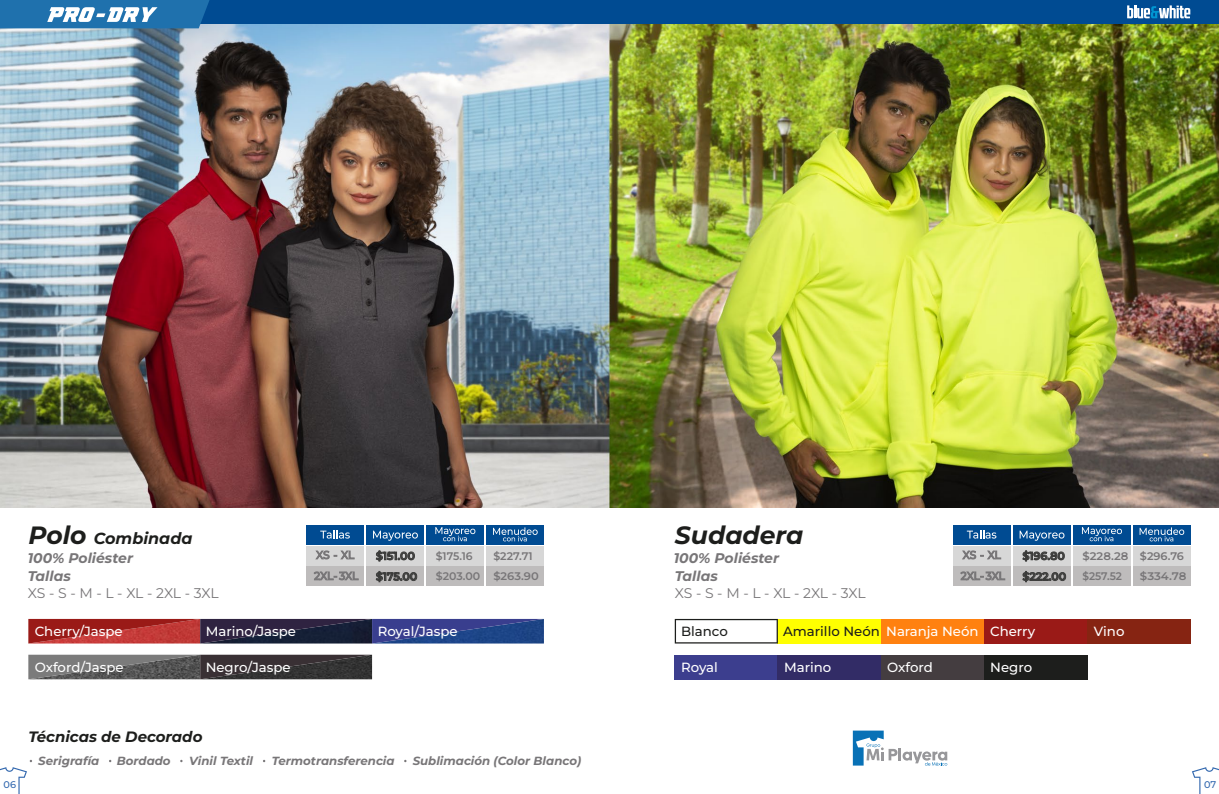
<style>
.page{position:relative;width:1219px;height:794px;background:#fff}
.page>*{position:absolute;margin:0;border:0;box-sizing:border-box;transform-origin:0 0}
.t1{font:italic 700 25px "Montserrat";color:#1d1e1c}
.t2{font:italic 700 16px "Montserrat";color:#1d1e1c}
.t3{font:italic 700 15px "Montserrat";color:#1d1e1c}
.t4{font:italic 700 14px "Montserrat";color:#787678}
.t5{font:14px "Montserrat";letter-spacing:-.02em;color:#787678}
.t6{font:500 13.3px "Montserrat";color:#fff}
.t7{font:500 13.3px "Montserrat";color:#1d1e1c}
.t8{font:italic 700 11.8px "Montserrat";color:#787678}
.t9{font:600 11px/20.7px "Montserrat";color:#787678}
.t10{font:600 11px/20.7px "Montserrat";color:#3c3c3b}
.t11{font:600 11px/20.7px "Montserrat";color:#787678;scale:1.06 1}
.t12{font:500 9.7px "Montserrat";color:#3167ae}
.s1{font-size:25px}
.s2{color:#1d1e1c}
</style>
<div class="page">
<img style="left:0;top:23px;width:1219px;height:484px">
<div style="left:874px;top:619px;width:116px;height:24px;background:#ff8110"></div>
<svg style="left:28px;top:619px;width:516px;height:24px;background:#553050"></svg>
<div style="left:778px;top:619px;width:103px;height:24px;background:#ff0"></div>
<svg style="left:1192px;top:767px;width:27px;height:27px"></svg>
<div style="left:181px;top:0;width:1038px;height:23px;background:#004b92"></div>
<div style="left:366px;top:525px;width:58px;height:20px;background:#004b92"></div>
<div style="left:426px;top:525px;width:58px;height:20px;background:#004b92"></div>
<div style="left:486px;top:525px;width:58px;height:20px;background:#004b92"></div>
<div style="left:366px;top:546px;width:58px;height:19px;background:#d7d7d7"></div>
<div style="left:426px;top:546px;width:58px;height:19px;background:#d7d7d7"></div>
<div style="left:486px;top:546px;width:58px;height:19px;background:#d7d7d7"></div>
<svg style="left:373px;top:530px;width:45px;height:11px"></svg>
<svg style="left:435px;top:527px;width:40px;height:14px"></svg>
<div style="left:306px;top:525px;width:58px;height:20px;background:#004b92"></div>
<div style="left:306px;top:546px;width:58px;height:19px;background:#d7d7d7"></div>
<svg style="left:316px;top:550px;width:38px;height:9px"></svg>
<div style="left:366px;top:566px;width:58px;height:20px;background:#bebcbc"></div>
<div style="left:426px;top:566px;width:58px;height:20px;background:#bebcbc"></div>
<div style="left:486px;top:566px;width:58px;height:20px;background:#bebcbc"></div>
<div style="left:306px;top:566px;width:58px;height:20px;background:#bebcbc"></div>
<svg style="left:320px;top:530px;width:30px;height:8px"></svg>
<svg style="left:493px;top:527px;width:45px;height:14px"></svg>
<svg style="left:376px;top:550px;width:39px;height:11px"></svg>
<svg style="left:376px;top:571px;width:41px;height:11px"></svg>
<svg style="left:314px;top:571px;width:44px;height:9px"></svg>
<div style="left:1013px;top:525px;width:58px;height:20px;background:#004b92"></div>
<div style="left:1073px;top:525px;width:57px;height:20px;background:#004b92"></div>
<div style="left:1133px;top:525px;width:57px;height:20px;background:#004b92"></div>
<div style="left:1013px;top:546px;width:58px;height:19px;background:#d7d7d7"></div>
<div style="left:1073px;top:546px;width:57px;height:19px;background:#d7d7d7"></div>
<div style="left:1133px;top:546px;width:57px;height:19px;background:#d7d7d7"></div>
<svg style="left:1020px;top:530px;width:44px;height:11px"></svg>
<svg style="left:1082px;top:527px;width:40px;height:14px"></svg>
<div style="left:953px;top:525px;width:58px;height:20px;background:#004b92"></div>
<div style="left:953px;top:546px;width:58px;height:19px;background:#d7d7d7"></div>
<svg style="left:962px;top:550px;width:39px;height:9px"></svg>
<div style="left:1013px;top:566px;width:58px;height:20px;background:#bebcbc"></div>
<div style="left:1073px;top:566px;width:57px;height:20px;background:#bebcbc"></div>
<div style="left:1133px;top:566px;width:57px;height:20px;background:#bebcbc"></div>
<div style="left:953px;top:566px;width:58px;height:20px;background:#bebcbc"></div>
<svg style="left:967px;top:530px;width:29px;height:8px"></svg>
<svg style="left:1140px;top:527px;width:44px;height:14px"></svg>
<svg style="left:1023px;top:550px;width:42px;height:11px"></svg>
<svg style="left:1023px;top:571px;width:43px;height:11px"></svg>
<svg style="left:960px;top:571px;width:45px;height:9px"></svg>
<svg style="left:0;top:0;width:211px;height:28px"></svg>
<svg style="left:0;top:760px;width:32px;height:34px"></svg>
<svg style="left:675px;top:619px;width:103px;height:24px"></svg>
<div style="left:984px;top:619px;width:103px;height:24px;background:#9a1a17"></div>
<div style="left:1087px;top:619px;width:103px;height:24px;background:#862412"></div>
<div style="left:675px;top:654px;width:103px;height:25px;background:#3c3e8e"></div>
<div style="left:778px;top:654px;width:103px;height:25px;background:#322c66"></div>
<div style="left:881px;top:654px;width:103px;height:25px;background:#443d40"></div>
<div style="left:984px;top:654px;width:103px;height:25px;background:#1d1e1c"></div>
<svg style="left:28px;top:654px;width:344px;height:25px;background:#555354"></svg>
<svg style="left:853px;top:730px;width:94px;height:35px"></svg>
<svg style="left:1127px;top:5px;width:63px;height:13px"></svg>
<p class="t2" style="left:28px;top:527px;width:166px"><span class="s1">Polo</span> Combinada</p>
<p class="t4" style="left:28px;top:548px;width:107px">100% Poliéster</p>
<p class="t4" style="left:28px;top:567px;width:45px">Tallas</p>
<p class="t5" style="left:28px;top:583px;width:192px">XS - S - M - L - XL - 2XL - 3XL</p>
<p class="t10" style="left:376px;top:545px;width:43px">$151.00 $175.00</p>
<p class="t9" style="left:436px;top:545px;width:46px">$175.16 $203.00</p>
<p class="t9" style="left:493px;top:545px;width:47px">$227.71 $263.90</p>
<h1 class="t1" style="left:675px;top:518px;width:130px">Sudadera</h1>
<p class="t4" style="left:674px;top:548px;width:107px">100% Poliéster</p>
<p class="t4" style="left:675px;top:567px;width:45px">Tallas</p>
<p class="t5" style="left:675px;top:583px;width:192px">XS - S - M - L - XL - 2XL - 3XL</p>
<p class="t10" style="left:1022px;top:545px;width:45px">$196.80 $222.00</p>
<p class="t11" style="left:1082px;top:545px;width:45px">$228.28 $257.52</p>
<p class="t9" style="left:1140px;top:545px;width:48px">$296.76 $334.78</p>
<p class="t6" style="left:35px;top:622px;width:90px">Cherry/Jaspe</p>
<p class="t6" style="left:206px;top:622px;width:92px">Marino/Jaspe</p>
<p class="t6" style="left:378px;top:622px;width:81px">Royal/Jaspe</p>
<p class="t6" style="left:35px;top:658px;width:90px">Oxford/Jaspe</p>
<p class="t6" style="left:206px;top:658px;width:87px">Negro/Jaspe</p>
<p class="t7" style="left:681px;top:622px;width:48px">Blanco</p>
<p class="t6" style="left:681px;top:658px;width:38px">Royal</p>
<p class="t6" style="left:783px;top:622px;width:254px"><span class="s2">Amarillo Neón</span> Naranja Neón Cherry</p>
<p class="t6" style="left:1094px;top:622px;width:32px">Vino</p>
<p class="t6" style="left:784px;top:658px;width:49px">Marino</p>
<p class="t6" style="left:887px;top:658px;width:47px">Oxford</p>
<p class="t6" style="left:990px;top:658px;width:43px">Negro</p>
<p class="t3" style="left:28px;top:726px;width:176px">Técnicas de Decorado</p>
<p class="t8" style="left:38px;top:753px;width:63px">Serigrafía</p>
<p class="t8" style="left:117px;top:753px;width:55px">Bordado</p>
<p class="t8" style="left:189px;top:753px;width:65px">Vinil Textil</p>
<p class="t8" style="left:272px;top:753px;width:124px">Termotransferencia</p>
<p class="t8" style="left:413px;top:753px;width:170px">Sublimación (Color Blanco)</p>
<p class="t12" style="left:4px;top:777px;width:14px">06</p>
<p class="t12" style="left:1204px;top:777px;width:14px">07</p>
</div>
